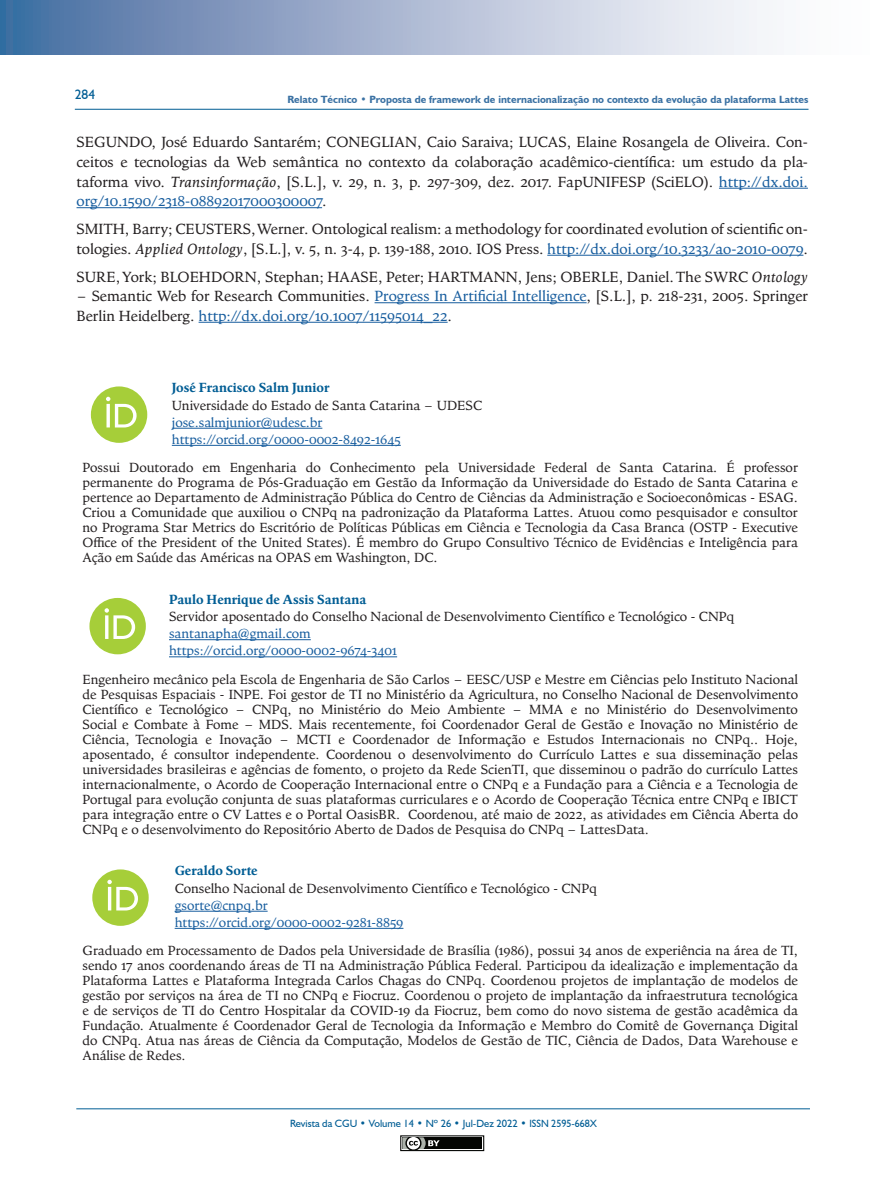
<style>
.page{position:relative;width:893px;height:1191px;background:#fff}
.page>*{position:absolute;margin:0;border:0;box-sizing:border-box;transform-origin:0 0}
.TEXTO_BIBLIOGRAFIA{font:15px/19.5px "Goodchild Pro";color:#231f20}
.CÉLULA_currículo{font:13.5px/15px "Goodchild Pro";color:#231f20;text-align:justify}
.CÉLULA_currículo-2{font:13.5px "Goodchild Pro";color:#175d9e}
.CÉLULA_currículo-3{font:700 13.5px "Goodchild Pro";color:#015d94}
.t1{font:13.5px "Humanist 521 BT";color:#015d94}
.t2{font:700 10.5px "Humanist 521 BT";color:#3a71a3}
.t3{font:10.5px "Humanist 521 BT";color:#015d94}
.s1{font-style:italic}
.s2{color:#175d9e}
</style>
<div class="page">
<svg style="left:0;top:0;width:769px;height:54px;background:#a3b4cf"></svg>
<hr style="left:75px;top:109px;width:733px;height:1px;background:#015d94">
<hr style="left:76px;top:1108px;width:734px;height:1px;background:#015d94">
<div style="left:400px;top:1135px;width:84px;height:16px;border:1px solid #040503"></div>
<div style="left:402px;top:1137px;width:80px;height:12px;background:#040503"></div>
<svg style="left:400px;top:1135px;width:40px;height:16px"></svg>
<hr style="left:719px;top:188px;width:89px;height:1px;background:#175d9e">
<hr style="left:77px;top:207px;width:245px;height:1px;background:#175d9e">
<hr style="left:547px;top:255px;width:256px;height:1px;background:#175d9e">
<hr style="left:375px;top:302px;width:212px;height:1px;background:#175d9e">
<hr style="left:199px;top:322px;width:249px;height:1px;background:#175d9e">
<div style="left:91px;top:386px;width:56px;height:57px;background:#a6ce39;border-radius:50%"></div>
<svg style="left:106px;top:397px;width:31px;height:30px"></svg>
<hr style="left:172px;top:428px;width:150px;height:1px;background:#175d9e">
<hr style="left:172px;top:445px;width:229px;height:1px;background:#175d9e">
<div style="left:89px;top:598px;width:57px;height:56px;background:#a6ce39;border-radius:50%"></div>
<svg style="left:105px;top:608px;width:30px;height:31px"></svg>
<hr style="left:169px;top:639px;width:142px;height:1px;background:#175d9e">
<hr style="left:169px;top:656px;width:228px;height:1px;background:#175d9e">
<div style="left:92px;top:869px;width:57px;height:57px;background:#a6ce39;border-radius:50%"></div>
<svg style="left:107px;top:879px;width:31px;height:31px"></svg>
<hr style="left:175px;top:910px;width:93px;height:1px;background:#175d9e">
<hr style="left:175px;top:928px;width:228px;height:1px;background:#175d9e">
<p class="t1" style="left:75px;top:86px;width:22px">284</p>
<p class="t2" style="left:288px;top:93px;width:522px">Relato Técnico • Proposta de framework de internacionalização no contexto da evolução da plataforma Lattes</p>
<p class="TEXTO_BIBLIOGRAFIA" style="left:77px;top:133px;width:733px;text-align:justify">SEGUNDO, José Eduardo Santarém; CONEGLIAN, Caio Saraiva; LUCAS, Elaine Rosangela de Oliveira. Con&shy;ceitos e tecnologias da Web semântica no contexto da colaboração acadêmico-científica: um estudo da pla&shy;taforma vivo. <span class="s1">Transinformação</span>, [S.L.], v. 29, n. 3, p. 297-309, dez. 2017. FapUNIFESP (SciELO). <span class="s2">http://dx.doi. org/10.1590/2318-08892017000300007</span>.</p>
<p class="TEXTO_BIBLIOGRAFIA" style="left:77px;top:219px;width:733px">SMITH, Barry; CEUSTERS, Werner. Ontological realism: a methodology for coordinated evolution of scientific on&shy;tologies. <span class="s1">Applied Ontology</span>, [S.L.], v. 5, n. 3-4, p. 139-188, 2010. IOS Press. <span class="s2">http://dx.doi.org/10.3233/ao-2010-0079</span>.</p>
<p class="TEXTO_BIBLIOGRAFIA" style="left:77px;top:267px;width:733px">SURE, York; BLOEHDORN, Stephan; HAASE, Peter; HARTMANN, Jens; OBERLE, Daniel. The SWRC <span class="s1">Ontology</span></p>
<p class="TEXTO_BIBLIOGRAFIA" style="left:77px;top:286px;width:733px">– Semantic Web for Research Communities. <span class="s2">Progress In Artificial Intelligence</span>, [S.L.], p. 218-231, 2005. Springer<br>Berlin Heidelberg. <span class="s2">http://dx.doi.org/10.1007/11595014_22</span>.</p>
<p class="CÉLULA_currículo-3" style="left:172px;top:380px;width:159px">José Francisco Salm Junior</p>
<p class="CÉLULA_currículo" style="left:172px;top:397px;width:312px">Universidade do Estado de Santa Catarina – UDESC</p>
<p class="CÉLULA_currículo-2" style="left:172px;top:414px;width:152px">jose.salmjunior@udesc.br</p>
<p class="CÉLULA_currículo-2" style="left:172px;top:431px;width:230px">https://orcid.org/0000-0002-8492-1645</p>
<p class="CÉLULA_currículo" style="left:83px;top:460px;width:717px">Possui Doutorado em Engenharia do Conhecimento pela Universidade Federal de Santa Catarina. É professor permanente do Programa de Pós-Graduação em Gestão da Informação da Universidade do Estado de Santa Catarina e pertence ao Departamento de Administração Pública do Centro de Ciências da Administração e Socioeconômicas - ESAG.<br>Criou a Comunidade que auxiliou o CNPq na padronização da Plataforma Lattes. Atuou como pesquisador e consultor no Programa Star Metrics do Escritório de Políticas Públicas em Ciência e Tecnologia da Casa Branca (OSTP - Executive Office of the President of the United States). É membro do Grupo Consultivo Técnico de Evidências e Inteligência para Ação em Saúde das Américas na OPAS em Washington, DC.</p>
<p class="CÉLULA_currículo-3" style="left:169px;top:591px;width:199px">Paulo Henrique de Assis Santana</p>
<p class="CÉLULA_currículo" style="left:169px;top:609px;width:567px">Servidor aposentado do Conselho Nacional de Desenvolvimento Científico e Tecnológico - CNPq</p>
<p class="CÉLULA_currículo-2" style="left:169px;top:626px;width:143px">santanapha@gmail.com</p>
<p class="CÉLULA_currículo-2" style="left:169px;top:643px;width:230px">https://orcid.org/0000-0002-9674-3401</p>
<p class="CÉLULA_currículo" style="left:83px;top:671px;width:717px;text-align:left">Engenheiro mecânico pela Escola de Engenharia de São Carlos – EESC/USP e Mestre em Ciências pelo Instituto Nacional de Pesquisas Espaciais - INPE. Foi gestor de TI no Ministério da Agricultura, no Conselho Nacional de Desenvolvimento Científico e Tecnológico – CNPq, no Ministério do Meio Ambiente – MMA e no Ministério do Desenvolvimento Social e Combate à Fome – MDS. Mais recentemente, foi Coordenador Geral de Gestão e Inovação no Ministério de Ciência, Tecnologia e Inovação – MCTI e Coordenador de Informação e Estudos Internacionais no CNPq.. Hoje, aposentado, é consultor independente. Coordenou o desenvolvimento do Currículo Lattes e sua disseminação pelas universidades brasileiras e agências de fomento, o projeto da Rede ScienTI, que disseminou o padrão do currículo Lattes internacionalmente, o Acordo de Cooperação Internacional entre o CNPq e a Fundação para a Ciência e a Tecnologia de Portugal para evolução conjunta de suas plataformas curriculares e o Acordo de Cooperação Técnica entre CNPq e IBICT para integração entre o CV Lattes e o Portal OasisBR. Coordenou, até maio de 2022, as atividades em Ciência Aberta do CNPq e o desenvolvimento do Repositório Aberto de Dados de Pesquisa do CNPq – LattesData.</p>
<p class="CÉLULA_currículo-3" style="left:175px;top:863px;width:84px">Geraldo Sorte</p>
<p class="CÉLULA_currículo" style="left:175px;top:880px;width:424px">Conselho Nacional de Desenvolvimento Científico e Tecnológico - CNPq</p>
<p class="CÉLULA_currículo-2" style="left:175px;top:897px;width:94px">gsorte@cnpq.br</p>
<p class="CÉLULA_currículo-2" style="left:175px;top:914px;width:230px">https://orcid.org/0000-0002-9281-8859</p>
<p class="CÉLULA_currículo" style="left:83px;top:943px;width:717px">Graduado em Processamento de Dados pela Universidade de Brasília (1986), possui 34 anos de experiência na área de TI, sendo 17 anos coordenando áreas de TI na Administração Pública Federal. Participou da idealização e implementação da Plataforma Lattes e Plataforma Integrada Carlos Chagas do CNPq. Coordenou projetos de implantação de modelos de gestão por serviços na área de TI no CNPq e Fiocruz. Coordenou o projeto de implantação da infraestrutura tecnológica e de serviços de TI do Centro Hospitalar da COVID-19 da Fiocruz, bem como do novo sistema de gestão acadêmica da Fundação. Atualmente é Coordenador Geral de Tecnologia da Informação e Membro do Comitê de Governança Digital do CNPq. Atua nas áreas de Ciência da Computação, Modelos de Gestão de TIC, Ciência de Dados, Data Warehouse e Análise de Redes.</p>
<p class="t3" style="left:290px;top:1116px;width:309px">Revista da CGU • Volume 14 • Nº 26 • Jul-Dez 2022 • ISSN 2595-668X</p>
</div>
